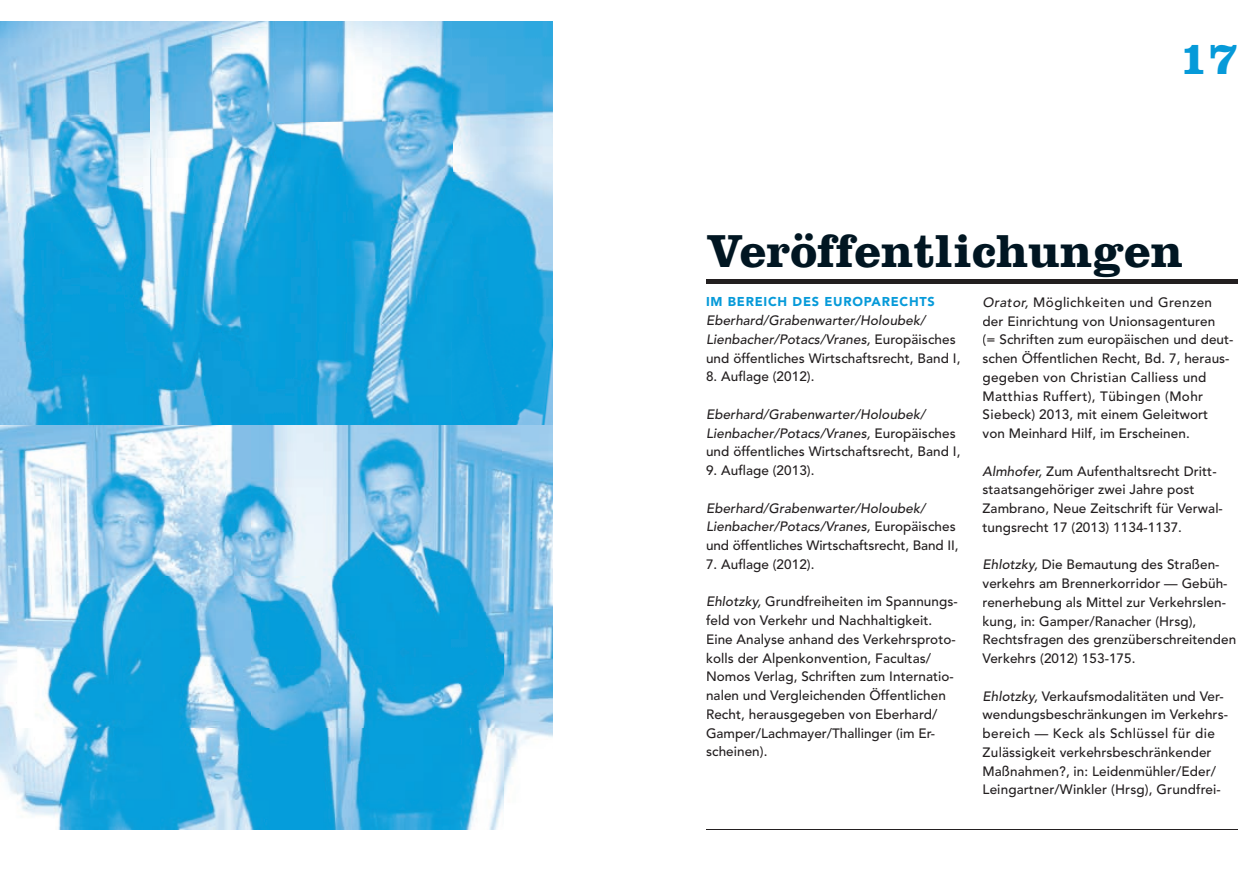
<style>
.page{position:relative;width:1259px;height:893px;background:#fff}
.page>*{position:absolute;margin:0;border:0;box-sizing:border-box;transform-origin:0 0}
.t1{font:700 48px "Clarendon";color:#011622}
.t2{font:700 48px "Clarendon";color:#069ad9}
.t3{font:500 13.5px/18.8px "Avenir";letter-spacing:.005em;color:#231f20}
.t4{font:italic 500 13.5px/18.8px "Avenir";letter-spacing:.005em;color:#231f20}
.t5{font:900 12.75px "Avenir";letter-spacing:.06em;color:#069ad9}
.s1{font-style:normal}
.s2{font-style:italic}
</style>
<div class="page">
<hr style="left:706px;top:829px;width:531px;height:1px;background:#231f20">
<div style="left:706px;top:279px;width:531px;height:5px;background:#231f20"></div>
<img style="left:0;top:21px;width:553px;height:808px">
<h1 class="t2" style="left:1179px;top:29px;width:60px">17</h1>
<h1 class="t1" style="left:706px;top:222px;width:478px">Veröffentlichungen</h1>
<p class="t5" style="left:706px;top:294px;width:230px">IM BEREICH DES EUROPARECHTS</p>
<p class="t4" style="left:706px;top:311px;width:256px">Eberhard/Grabenwarter/Holoubek/<br>Lienbacher/Potacs/Vranes, <span class="s1">Europäisches und öffentliches Wirtschaftsrecht, Band I,</span></p>
<p class="t3" style="left:706px;top:368px;width:110px">8. Auflage (2012).</p>
<p class="t4" style="left:706px;top:405px;width:256px">Eberhard/Grabenwarter/Holoubek/<br>Lienbacher/Potacs/Vranes, <span class="s1">Europäisches und öffentliches Wirtschaftsrecht, Band I,</span></p>
<p class="t3" style="left:706px;top:461px;width:110px">9. Auflage (2013).</p>
<p class="t4" style="left:706px;top:499px;width:254px">Eberhard/Grabenwarter/Holoubek/<br>Lienbacher/Potacs/Vranes, <span class="s1">Europäisches und öffentliches Wirtschaftsrecht, Band II,</span></p>
<p class="t3" style="left:706px;top:555px;width:110px">7. Auflage (2012).</p>
<p class="t3" style="left:706px;top:593px;width:253px"><span class="s2">Ehlotzky,</span> Grundfreiheiten im Spannungs&shy;feld von Verkehr und Nachhaltigkeit.<br>Eine Analyse anhand des Verkehrsproto&shy;kolls der Alpenkonvention, Facultas/ Nomos Verlag, Schriften zum Internatio&shy;nalen und Vergleichenden Öffentlichen Recht, herausgegeben von Eberhard/ Gamper/Lachmayer/Thallinger (im Er&shy;scheinen).</p>
<p class="t3" style="left:982px;top:293px;width:252px"><span class="s2">Orator,</span> Möglichkeiten und Grenzen der Einrichtung von Unionsagenturen<br>(= Schriften zum europäischen und deut&shy;schen Öffentlichen Recht, Bd. 7, heraus&shy;gegeben von Christian Calliess und Matthias Ruffert), Tübingen (Mohr Siebeck) 2013, mit einem Geleitwort von Meinhard Hilf, im Erscheinen.</p>
<p class="t3" style="left:982px;top:462px;width:242px"><span class="s2">Almhofer,</span> Zum Aufenthaltsrecht Dritt&shy;staatsangehöriger zwei Jahre post Zambrano, Neue Zeitschrift für Verwal&shy;tungsrecht 17 (2013) 1134-1137.</p>
<p class="t3" style="left:982px;top:556px;width:255px"><span class="s2">Ehlotzky,</span> Die Bemautung des Straßen&shy;verkehrs am Brennerkorridor — Gebüh&shy;renerhebung als Mittel zur Verkehrslen&shy;kung, in: Gamper/Ranacher (Hrsg), Rechtsfragen des grenzüberschreitenden Verkehrs (2012) 153-175.</p>
<p class="t3" style="left:982px;top:687px;width:247px"><span class="s2">Ehlotzky,</span> Verkaufsmodalitäten und Ver&shy;wendungsbeschränkungen im Verkehrs&shy;bereich — Keck als Schlüssel für die Zulässigkeit verkehrsbeschränkender Maßnahmen?, in: Leidenmühler/Eder/ Leingartner/Winkler (Hrsg), Grundfrei-</p>
</div>
